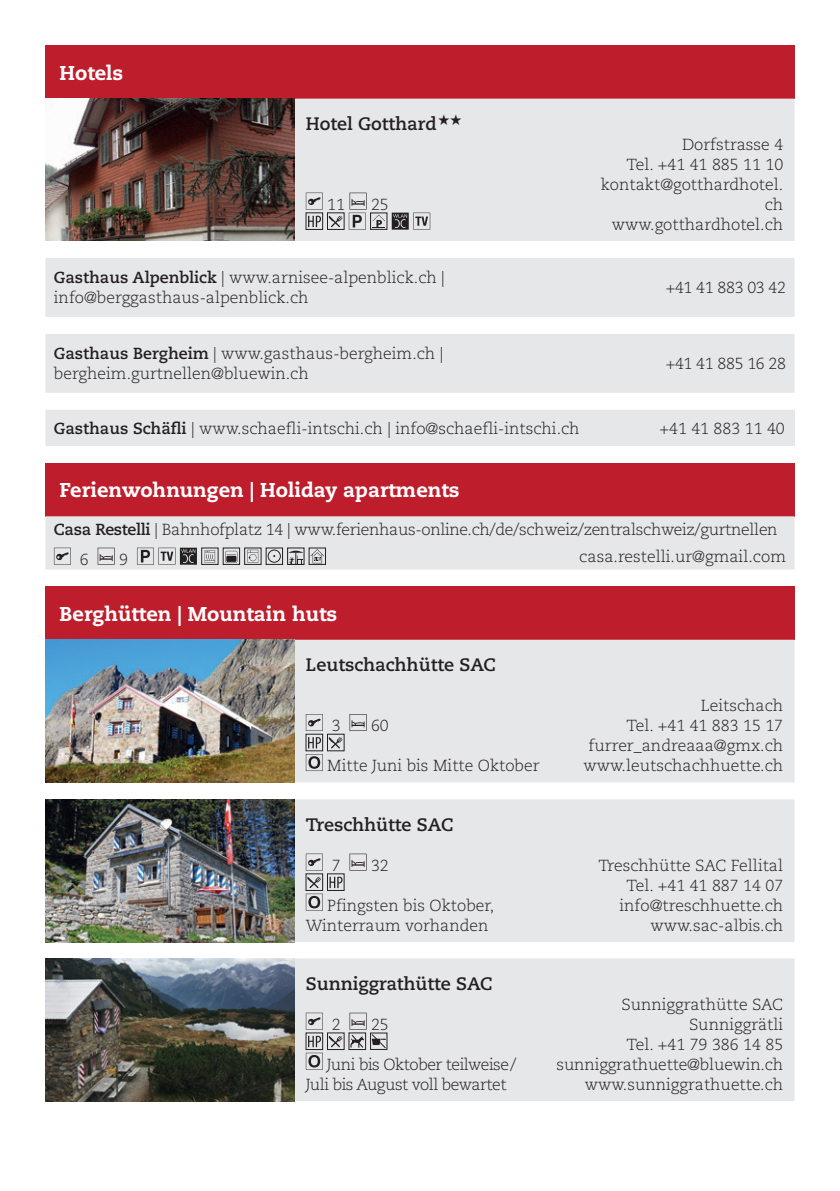
<style>
.page{position:relative;width:840px;height:1191px;background:#fff}
.page>*{position:absolute;margin:0;border:0;box-sizing:border-box;transform-origin:0 0}
.t1{font:800 20px "Caecilia LT Std";color:#fff}
.t2{font:700 18px "Caecilia LT Std";color:#231f20}
.t3{font:300 16px/20px "Caecilia LT Std";color:#231f20;text-align:right}
.t4{font:300 16px/29.4px "Caecilia LT Std";letter-spacing:-.02em;color:#231f20}
.t5{font:300 16px/20px "Caecilia LT Std";letter-spacing:-.03em;color:#231f20}
.s1{font-weight:700}
</style>
<div class="page">
<div style="left:45px;top:410px;width:749px;height:36px;background:#e6e7e9"></div>
<div style="left:45px;top:334px;width:749px;height:59px;background:#e6e7e9"></div>
<div style="left:45px;top:258px;width:749px;height:59px;background:#e6e7e9"></div>
<div style="left:45px;top:45px;width:749px;height:54px;background:#be1d2c"></div>
<div style="left:294px;top:99px;width:500px;height:142px;background:#e6e7e9"></div>
<img style="left:45px;top:99px;width:249px;height:142px">
<svg style="left:305px;top:193px;width:17px;height:17px"></svg>
<div style="left:305px;top:213px;width:17px;height:17px;border:1px solid #231f20"></div>
<svg style="left:308px;top:216px;width:13px;height:11px"></svg>
<div style="left:327px;top:213px;width:17px;height:17px;border:1px solid #231f20"></div>
<svg style="left:328px;top:216px;width:14px;height:11px"></svg>
<svg style="left:348px;top:193px;width:18px;height:37px"></svg>
<div style="left:370px;top:213px;width:17px;height:17px;border:1px solid #231f20"></div>
<svg style="left:372px;top:215px;width:13px;height:13px"></svg>
<svg style="left:391px;top:213px;width:39px;height:17px"></svg>
<div style="left:294px;top:799px;width:500px;height:143px;background:#e6e7e9"></div>
<img style="left:45px;top:799px;width:249px;height:143px">
<svg style="left:305px;top:853px;width:17px;height:17px"></svg>
<svg style="left:349px;top:853px;width:17px;height:17px"></svg>
<svg style="left:329px;top:876px;width:13px;height:12px"></svg>
<svg style="left:305px;top:876px;width:17px;height:34px"></svg>
<div style="left:45px;top:586px;width:749px;height:53px;background:#be1d2c"></div>
<div style="left:294px;top:639px;width:500px;height:143px;background:#e6e7e9"></div>
<img style="left:45px;top:639px;width:249px;height:143px">
<svg style="left:305px;top:714px;width:17px;height:17px"></svg>
<svg style="left:349px;top:714px;width:17px;height:17px"></svg>
<div style="left:305px;top:734px;width:17px;height:17px;border:1px solid #231f20"></div>
<svg style="left:308px;top:737px;width:13px;height:11px"></svg>
<div style="left:327px;top:734px;width:17px;height:17px;border:1px solid #231f20"></div>
<svg style="left:328px;top:737px;width:14px;height:11px"></svg>
<svg style="left:305px;top:754px;width:17px;height:17px"></svg>
<div style="left:45px;top:463px;width:749px;height:53px;background:#be1d2c"></div>
<div style="left:290px;top:550px;width:13px;height:22px;background:#f8f8f9"></div>
<svg style="left:45px;top:516px;width:749px;height:53px;background:#dfdfe1"></svg>
<div style="left:294px;top:958px;width:500px;height:143px;background:#e6e7e9"></div>
<img style="left:45px;top:958px;width:249px;height:143px">
<svg style="left:305px;top:1012px;width:17px;height:17px"></svg>
<div style="left:327px;top:1032px;width:17px;height:17px;border:1px solid #231f20"></div>
<svg style="left:328px;top:1035px;width:14px;height:12px"></svg>
<svg style="left:349px;top:1012px;width:37px;height:36px"></svg>
<svg style="left:305px;top:1035px;width:17px;height:34px"></svg>
<svg style="left:438px;top:114px;width:23px;height:10px"></svg>
<p class="t1" style="left:60px;top:60px;width:65px">Hotels</p>
<p class="t2" style="left:305px;top:113px;width:133px">Hotel Gotthard</p>
<p class="t3" style="left:327px;top:194px;width:19px">11</p>
<p class="t3" style="left:371px;top:194px;width:19px">25</p>
<p class="t3" style="left:600px;top:134px;width:184px">Dorfstrasse 4<br>Tel. +41 41 885 11 10 kontakt@gotthardhotel. ch www.gotthardhotel.ch</p>
<p class="t3" style="left:54px;top:268px;width:392px;text-align:left"><span class="s1">Gasthaus Alpenblick</span> | www.arnisee-alpenblick.ch | info@berggasthaus-alpenblick.ch</p>
<p class="t4" style="left:665px;top:273px;width:122px">+41 41 883 03 42</p>
<p class="t3" style="left:54px;top:344px;width:390px;text-align:left"><span class="s1">Gasthaus Bergheim</span> | www.gasthaus-bergheim.ch | bergheim.gurtnellen@bluewin.ch</p>
<p class="t4" style="left:665px;top:349px;width:122px">+41 41 885 16 28</p>
<p class="t3" style="left:54px;top:418px;width:527px"><span class="s1">Gasthaus Schäfli</span> | www.schaefli-intschi.ch | info@schaefli-intschi.ch</p>
<p class="t3" style="left:659px;top:418px;width:127px">+41 41 883 11 40</p>
<p class="t1" style="left:60px;top:477px;width:401px">Ferienwohnungen | Holiday apartments</p>
<p class="t4" style="left:80px;top:515px;width:699px;text-indent:-26px"><span class="s1">Casa Restelli</span> | Bahnhofplatz 14 | www.ferienhaus-online.ch/de/schweiz/zentralschweiz/gurtnellen<br>6</p>
<p class="t3" style="left:119px;top:549px;width:10px">9</p>
<p class="t3" style="left:579px;top:546px;width:208px">casa.restelli.ur@gmail.com</p>
<p class="t1" style="left:60px;top:601px;width:279px">Berghütten | Mountain huts</p>
<p class="t2" style="left:305px;top:654px;width:191px">Leutschachhütte SAC</p>
<p class="t3" style="left:331px;top:716px;width:10px">3</p>
<p class="t3" style="left:371px;top:716px;width:19px">60</p>
<p class="t3" style="left:327px;top:756px;width:214px">Mitte Juni bis Mitte Oktober</p>
<p class="t2" style="left:305px;top:813px;width:149px">Treschhütte SAC</p>
<p class="t3" style="left:331px;top:855px;width:10px">7</p>
<p class="t3" style="left:371px;top:855px;width:19px">32</p>
<p class="t3" style="left:305px;top:895px;width:190px;text-align:left;text-indent:21px">Pfingsten bis Oktober,<br>Winterraum vorhanden</p>
<p class="t3" style="left:583px;top:696px;width:201px">Leitschach<br>Tel. +41 41 883 15 17 furrer_andreaaa@gmx.ch www.leutschachhuette.ch</p>
<p class="t3" style="left:598px;top:855px;width:186px">Treschhütte SAC Fellital<br>Tel. +41 41 887 14 07 info@treschhuette.ch www.sac-albis.ch</p>
<p class="t2" style="left:305px;top:972px;width:188px">Sunniggrathütte SAC</p>
<p class="t3" style="left:331px;top:1014px;width:10px">2</p>
<p class="t3" style="left:371px;top:1014px;width:19px">25</p>
<p class="t5" style="left:305px;top:1054px;width:212px;text-indent:21px">Juni bis Oktober teilweise/<br>Juli bis August voll bewartet</p>
<p class="t3" style="left:556px;top:994px;width:228px">Sunniggrathütte SAC<br>Sunniggrätli<br>Tel. +41 79 386 14 85 sunniggrathuette@bluewin.ch www.sunniggrathuette.ch</p>
</div>
